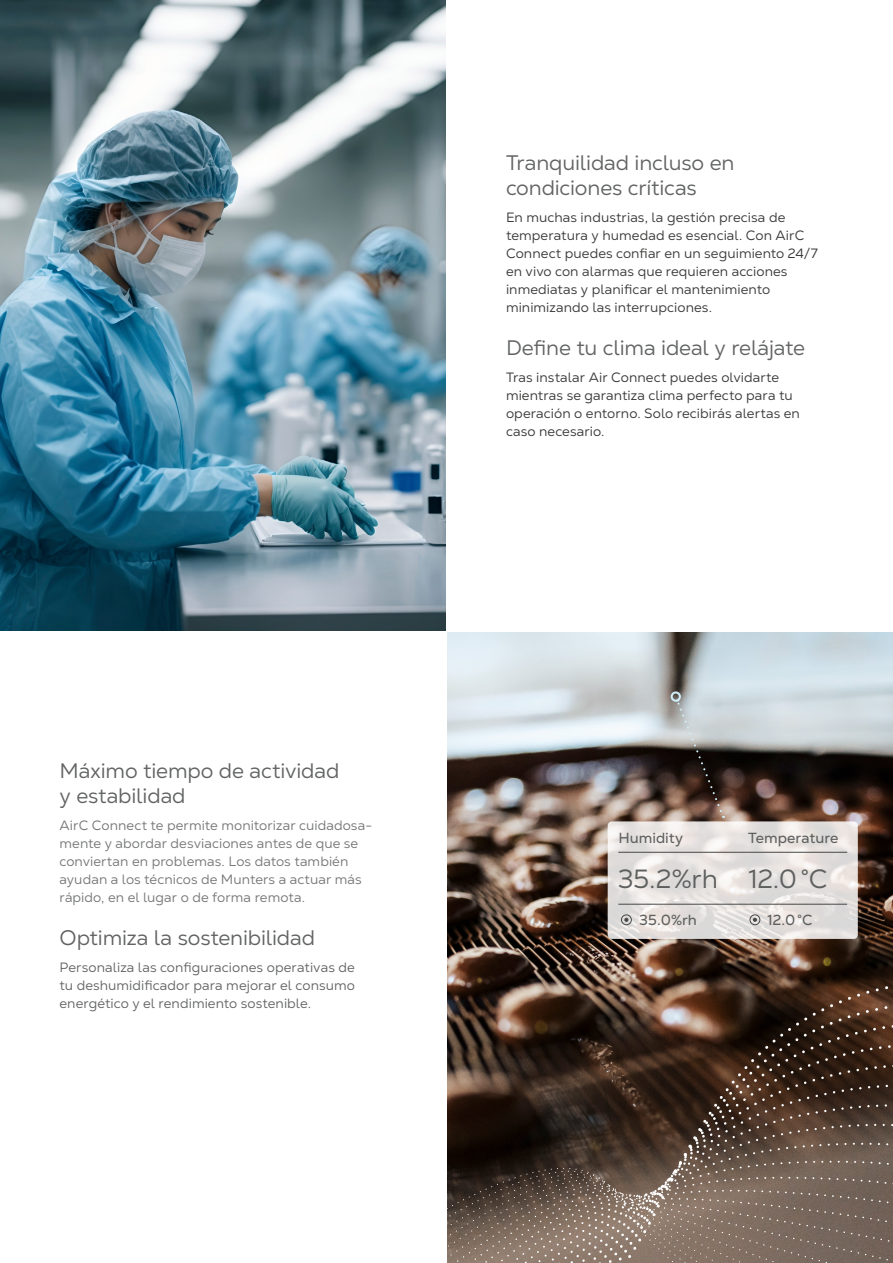
<style>
.page{position:relative;width:893px;height:1263px;background:#fff}
.page>*{position:absolute;margin:0;border:0;box-sizing:border-box;transform-origin:0 0}
.t1{font:26.25px "Nexa Text";color:#5e605f}
.t2{font:21px/25.5px "Nexa Text";letter-spacing:-.005em;color:#626463}
.t3{font:14.7px "Nexa Text";color:#5e605f}
.t4{font:13.5px/18px "Nexa Text";letter-spacing:.005em;color:#383937}
.t5{font:13.5px/18px "Nexa Text";letter-spacing:.005em;color:#757776}
.t6{font:13.5px/18px "Nexa Text";letter-spacing:.005em;color:#626463;text-align:justify}
</style>
<div class="page">
<img style="left:1px;top:0;width:445px;height:631px">
<img style="left:447px;top:632px;width:446px;height:339px">
<img style="left:0;top:0;width:1px;height:631px">
<svg style="left:608px;top:821px;width:250px;height:118px;background:#e5e1de"></svg>
<hr style="left:618px;top:852px;width:229px;height:1px;background:#474847">
<hr style="left:618px;top:904px;width:229px;height:1px;background:#474847">
<div style="left:621px;top:915px;width:11px;height:10px;border:1px solid #474847;border-radius:50%"></div>
<div style="left:750px;top:915px;width:10px;height:10px;border:1px solid #474847;border-radius:50%"></div>
<svg style="left:624px;top:918px;width:4px;height:4px"></svg>
<svg style="left:753px;top:918px;width:4px;height:4px"></svg>
<svg style="left:676px;top:699px;width:48px;height:119px;background:#756d69"></svg>
<div style="left:671px;top:691px;width:10px;height:11px;border:2px solid #d0ecf7;border-radius:50%"></div>
<svg style="left:447px;top:971px;width:446px;height:292px;background:#564438"></svg>
<h2 class="t2" style="left:60px;top:758px;width:281px">Máximo tiempo de actividad y estabilidad</h2>
<p class="t5" style="left:60px;top:816px;width:312px">AirC Connect te permite monitorizar cuidadosa&shy;mente y abordar desviaciones antes de que se conviertan en problemas. Los datos también ayudan a los técnicos de Munters a actuar más rápido, en el lugar o de forma remota.</p>
<h2 class="t2" style="left:60px;top:925px;width:257px">Optimiza la sostenibilidad</h2>
<p class="t6" style="left:60px;top:958px;width:297px">Personaliza las configuraciones operativas de tu deshumidificador para mejorar el consumo energético y el rendimiento sostenible.</p>
<h2 class="t2" style="left:506px;top:150px;width:230px">Tranquilidad incluso en condiciones críticas</h2>
<p class="t4" style="left:506px;top:208px;width:313px">En muchas industrias, la gestión precisa de temperatura y humedad es esencial. Con AirC Connect puedes confiar en un seguimiento 24/7 en vivo con alarmas que requieren acciones inmediatas y planificar el mantenimiento minimizando las interrupciones.</p>
<h2 class="t2" style="left:506px;top:335px;width:300px">Define tu clima ideal y relájate</h2>
<p class="t4" style="left:506px;top:368px;width:295px">Tras instalar Air Connect puedes olvidarte mientras se garantiza clima perfecto para tu operación o entorno. Solo recibirás alertas en caso necesario.</p>
<p class="t3" style="left:618px;top:828px;width:66px">Humidity</p>
<p class="t3" style="left:748px;top:828px;width:91px">Temperature</p>
<h1 class="t1" style="left:618px;top:863px;width:211px">35.2%rh 12.0°C</h1>
<p class="t3" style="left:640px;top:911px;width:59px">35.0%rh</p>
<p class="t3" style="left:767px;top:911px;width:47px">12.0°C</p>
</div>
